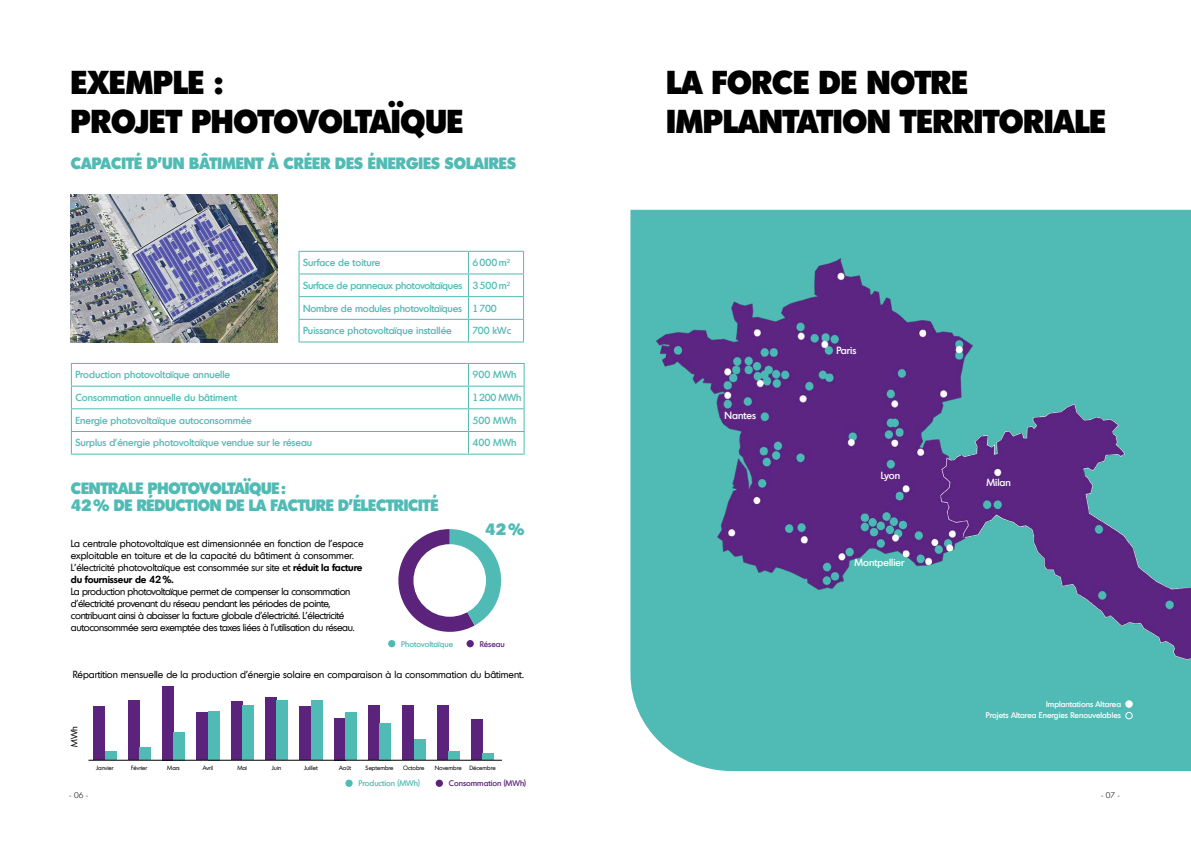
<style>
.page{position:relative;width:1191px;height:842px;background:#fff}
.page>*{position:absolute;margin:0;border:0;box-sizing:border-box;transform-origin:0 0}
.t1{font:800 32.2px/38.7px "Montreal Serial";color:#000}
.t2{font:800 16px/17px "Montreal Serial";letter-spacing:-.015em;color:#50bbb4}
.t3{font:500 10.1px "Montreal Serial";color:#fff}
.t4{font:10px/12px "Montreal Serial";color:#000}
.t5{font:500 10px "Montreal Serial";color:#50bbb4}
.t6{font:10px/12px "Montreal Serial";letter-spacing:-.02em;color:#000}
.t7{font:500 10px "Montreal Serial";letter-spacing:-.02em;color:#50bbb4}
.t8{font:9px "Montreal Serial";color:#000}
.t9{font:500 8.1px/11.6px "Montreal Serial";color:#fff;text-align:right}
.t10{font:500 8px "Montreal Serial";color:#50bbb4}
.t11{font:500 8px "Montreal Serial";color:#5b237b}
.t12{font:300 8px "Montreal Serial";color:#000}
.t13{font:6px "Montreal Serial";color:#000}
.s1{font-weight:700}
</style>
<div class="page">
<svg style="left:630px;top:210px;width:561px;height:561px;fill:#50bbb4"></svg>
<img style="left:652px;top:251px;width:539px;height:496px">
<div style="left:1125px;top:700px;width:7px;height:8px;background:#fff;border:1px solid #fff;border-radius:50%"></div>
<div style="left:1125px;top:712px;width:7px;height:7px;background:#50bbb4;border:1px solid #fff;border-radius:50%"></div>
<img style="left:71px;top:194px;width:207px;height:148px">
<hr style="left:298px;top:251px;width:170px;height:1px;background:#50bbb4">
<hr style="left:468px;top:251px;width:56px;height:1px;background:#50bbb4">
<hr style="left:298px;top:273px;width:170px;height:1px;background:#50bbb4">
<hr style="left:468px;top:273px;width:56px;height:1px;background:#50bbb4">
<hr style="left:298px;top:296px;width:170px;height:1px;background:#50bbb4">
<hr style="left:468px;top:296px;width:56px;height:1px;background:#50bbb4">
<hr style="left:298px;top:319px;width:170px;height:1px;background:#50bbb4">
<svg style="left:298px;top:252px;width:1px;height:89px"></svg>
<hr style="left:468px;top:319px;width:56px;height:1px;background:#50bbb4">
<svg style="left:468px;top:252px;width:1px;height:89px"></svg>
<svg style="left:523px;top:252px;width:1px;height:89px"></svg>
<hr style="left:298px;top:341px;width:170px;height:1px;background:#50bbb4">
<hr style="left:468px;top:341px;width:56px;height:1px;background:#50bbb4">
<hr style="left:71px;top:363px;width:397px;height:1px;background:#50bbb4">
<hr style="left:468px;top:363px;width:56px;height:1px;background:#50bbb4">
<hr style="left:71px;top:386px;width:397px;height:1px;background:#50bbb4">
<hr style="left:468px;top:386px;width:56px;height:1px;background:#50bbb4">
<hr style="left:71px;top:408px;width:397px;height:1px;background:#50bbb4">
<hr style="left:468px;top:408px;width:56px;height:1px;background:#50bbb4">
<hr style="left:71px;top:431px;width:397px;height:1px;background:#50bbb4">
<svg style="left:71px;top:364px;width:1px;height:90px"></svg>
<hr style="left:468px;top:431px;width:56px;height:1px;background:#50bbb4">
<svg style="left:468px;top:364px;width:1px;height:90px"></svg>
<svg style="left:523px;top:364px;width:1px;height:90px"></svg>
<hr style="left:71px;top:454px;width:397px;height:1px;background:#50bbb4">
<hr style="left:468px;top:454px;width:56px;height:1px;background:#50bbb4">
<div style="left:388px;top:640px;width:7px;height:7px;background:#50bbb4;border-radius:50%"></div>
<div style="left:466px;top:640px;width:8px;height:7px;background:#5b237b;border-radius:50%"></div>
<svg style="left:398px;top:529px;width:103px;height:103px"></svg>
<div style="left:413px;top:544px;width:73px;height:73px;background:#fff;border-radius:50%"></div>
<div style="left:345px;top:780px;width:8px;height:7px;background:#50bbb4;border-radius:50%"></div>
<div style="left:436px;top:780px;width:7px;height:7px;background:#5b237b;border-radius:50%"></div>
<div style="left:105px;top:751px;width:11px;height:9px;background:#50bbb4"></div>
<div style="left:94px;top:707px;width:11px;height:53px;background:#5b237b"></div>
<div style="left:128px;top:700px;width:11px;height:60px;background:#5b237b"></div>
<div style="left:139px;top:747px;width:12px;height:13px;background:#50bbb4"></div>
<div style="left:162px;top:686px;width:12px;height:74px;background:#5b237b"></div>
<div style="left:174px;top:732px;width:11px;height:28px;background:#50bbb4"></div>
<div style="left:196px;top:712px;width:12px;height:48px;background:#5b237b"></div>
<div style="left:208px;top:711px;width:11px;height:49px;background:#50bbb4"></div>
<div style="left:231px;top:701px;width:11px;height:59px;background:#5b237b"></div>
<div style="left:242px;top:705px;width:11px;height:55px;background:#50bbb4"></div>
<div style="left:265px;top:697px;width:11px;height:63px;background:#5b237b"></div>
<div style="left:276px;top:700px;width:12px;height:60px;background:#50bbb4"></div>
<div style="left:299px;top:707px;width:12px;height:53px;background:#5b237b"></div>
<div style="left:311px;top:700px;width:11px;height:60px;background:#50bbb4"></div>
<div style="left:334px;top:718px;width:11px;height:42px;background:#5b237b"></div>
<div style="left:345px;top:712px;width:11px;height:48px;background:#50bbb4"></div>
<div style="left:368px;top:705px;width:11px;height:55px;background:#5b237b"></div>
<div style="left:379px;top:723px;width:12px;height:37px;background:#50bbb4"></div>
<div style="left:402px;top:705px;width:12px;height:55px;background:#5b237b"></div>
<div style="left:414px;top:740px;width:11px;height:20px;background:#50bbb4"></div>
<div style="left:437px;top:705px;width:11px;height:55px;background:#5b237b"></div>
<div style="left:448px;top:751px;width:11px;height:9px;background:#50bbb4"></div>
<div style="left:471px;top:720px;width:11px;height:40px;background:#5b237b"></div>
<div style="left:482px;top:754px;width:12px;height:6px;background:#50bbb4"></div>
<hr style="left:88px;top:760px;width:414px;height:1px;background:#000">
<h1 class="t1" style="left:71px;top:62px;width:394px">EXEMPLE :<br>PROJET PHOTOVOLTAÏQUE</h1>
<h1 class="t1" style="left:666px;top:62px;width:441px">LA FORCE DE NOTRE<br>IMPLANTATION TERRITORIALE</h1>
<h2 class="t2" style="left:71px;top:154px;width:446px">CAPACITÉ D’UN BÂTIMENT À CRÉER DES ÉNERGIES SOLAIRES</h2>
<p class="t5" style="left:303px;top:256px;width:79px">Surface de toiture</p>
<p class="t5" style="left:472px;top:256px;width:39px">6000m<sup>2</sup></p>
<p class="t7" style="left:303px;top:279px;width:209px">Surface de panneaux photovoltaïques 3500m<sup>2</sup></p>
<p class="t5" style="left:303px;top:301px;width:195px">Nombre de modules photovoltaïques 1700</p>
<p class="t5" style="left:303px;top:324px;width:150px">Puissance photovoltaïque installée</p>
<p class="t5" style="left:472px;top:324px;width:40px">700 kWc</p>
<p class="t5" style="left:75px;top:368px;width:156px">Production photovoltaïque annuelle</p>
<p class="t5" style="left:472px;top:368px;width:46px">900 MWh</p>
<p class="t5" style="left:75px;top:391px;width:163px">Consommation annuelle du bâtiment</p>
<p class="t5" style="left:472px;top:391px;width:50px">1200 MWh</p>
<p class="t5" style="left:75px;top:414px;width:178px">Energie photovoltaïque autoconsommée</p>
<p class="t5" style="left:472px;top:414px;width:46px">500 MWh</p>
<p class="t5" style="left:75px;top:436px;width:238px">Surplus d’énergie photovoltaïque vendue sur le réseau</p>
<p class="t5" style="left:472px;top:436px;width:46px">400 MWh</p>
<h2 class="t2" style="left:71px;top:479px;width:369px">CENTRALE PHOTOVOLTAÏQUE:<br>42% DE RÉDUCTION DE LA FACTURE D’ÉLECTRICITÉ</h2>
<p class="t4" style="left:71px;top:538px;width:294px">La centrale photovoltaïque est dimensionnée en fonction de l’espace exploitable en toiture et de la capacité du bâtiment à consommer.<br>L’électricité photovoltaïque est consommée sur site et <span class="s1">réduit la facture du fournisseur de 42%.</span></p>
<p class="t6" style="left:71px;top:586px;width:285px">La production photovoltaïque permet de compenser la consommation d’électricité provenant du réseau pendant les périodes de pointe, contribuant ainsi à abaisser la facture globale d’électricité. L’électricité autoconsommée sera exemptée des taxes liées à l’utilisation du réseau.</p>
<p class="t10" style="left:401px;top:638px;width:53px">Photovoltaïque</p>
<p class="t11" style="left:480px;top:638px;width:27px">Réseau</p>
<h2 class="t2" style="left:485px;top:520px;width:41px">42%</h2>
<p class="t4" style="left:73px;top:668px;width:453px">Répartition mensuelle de la production d’énergie solaire en comparaison à la consommation du bâtiment.</p>
<p class="t8" style="left:68px;top:747px;width:22px;rotate:-90deg">MWh</p>
<p class="t12" style="left:69px;top:790px;width:20px">- 06 -</p>
<p class="t13" style="left:96px;top:764px;width:19px">Janvier</p>
<p class="t13" style="left:131px;top:764px;width:18px">Février</p>
<p class="t13" style="left:167px;top:764px;width:14px">Mars</p>
<p class="t13" style="left:203px;top:764px;width:12px">Avril</p>
<p class="t13" style="left:237px;top:764px;width:11px">Mai</p>
<p class="t13" style="left:272px;top:764px;width:11px">Juin</p>
<p class="t13" style="left:304px;top:764px;width:15px">Juillet</p>
<p class="t13" style="left:339px;top:764px;width:13px">Août</p>
<p class="t13" style="left:366px;top:764px;width:29px">Septembre</p>
<p class="t13" style="left:403px;top:764px;width:23px">Octobre</p>
<p class="t13" style="left:435px;top:764px;width:28px">Novembre</p>
<p class="t13" style="left:469px;top:764px;width:28px">Décembre</p>
<p class="t10" style="left:358px;top:778px;width:63px">Production (MWh)</p>
<p class="t11" style="left:449px;top:778px;width:79px">Consommation (MWh)</p>
<p class="t3" style="left:724px;top:409px;width:33px">Nantes</p>
<p class="t3" style="left:836px;top:344px;width:21px">Paris</p>
<p class="t3" style="left:881px;top:469px;width:21px">Lyon</p>
<p class="t3" style="left:854px;top:556px;width:52px">Montpellier</p>
<p class="t3" style="left:986px;top:476px;width:26px">Milan</p>
<p class="t9" style="left:986px;top:698px;width:137px">Implantations Altarea<br>Projets Altarea Energies Renouvelables</p>
<p class="t12" style="left:1101px;top:790px;width:20px">- 07 -</p>
</div>
